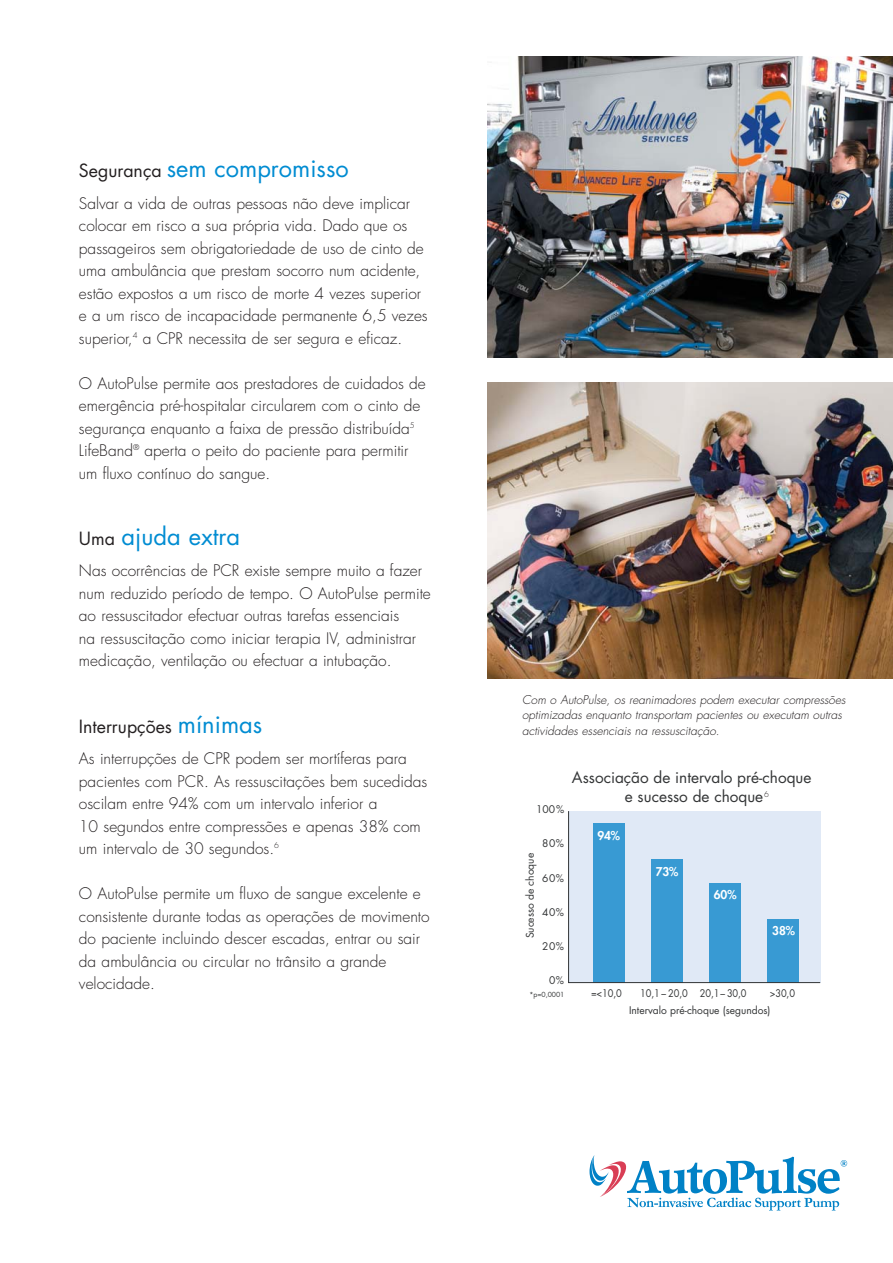
<style>
.page{position:relative;width:893px;height:1263px;background:#fff}
.page>*{position:absolute;margin:0;border:0;box-sizing:border-box;transform-origin:0 0}
.t1{font:23.7px "Futura";color:#008cd2}
.t2{font:17.7px "Futura";color:#231f20}
.t3{font:300 15.6px/22.5px "Futura";color:#231f20}
.t4{font:15.45px/18.5px "Futura";color:#333536;text-align:center}
.t5{font:italic 300 11.85px/15.6px "Futura";color:#231f20}
.t6{font:800 11.85px "Futura";letter-spacing:-.01em;color:#fff}
.t7{font:10.35px "Futura";color:#333536}
.t8{font:10.35px "Futura";color:#333536;scale:.9 1}
.t9{font:300 7.8px "Futura";color:#231f20}
.t10{font:6.9px "Futura";color:#333536}
.s1{font-size:17.7px;color:#231f20}
.s2{font-size:23.7px;color:#008cd2}
</style>
<div class="page">
<img style="left:487px;top:383px;width:405px;height:296px">
<img style="left:487px;top:57px;width:405px;height:301px">
<svg style="left:589px;top:1155px;width:258px;height:56px"></svg>
<svg style="left:568px;top:811px;width:253px;height:172px;background:#a7cde8"></svg>
<h1 class="t1" style="left:79px;top:157px;width:271px"><span class="s1">Segurança</span> sem compromisso</h1>
<p class="t3" style="left:79px;top:193px;width:350px">Salvar a vida de outras pessoas não deve implicar colocar em risco a sua própria vida. Dado que os passageiros sem obrigatoriedade de uso de cinto de uma ambulância que prestam socorro num acidente, estão expostos a um risco de morte 4 vezes superior e a um risco de incapacidade permanente 6,5 vezes superior,<sup>4</sup> a CPR necessita de ser segura e eficaz.</p>
<p class="t3" style="left:79px;top:373px;width:348px">O AutoPulse permite aos prestadores de cuidados de emergência pré-hospitalar circularem com o cinto de segurança enquanto a faixa de pressão distribuída<sup>5<br></sup>LifeBand<sup>®</sup> aperta o peito do paciente para permitir um fluxo contínuo do sangue.</p>
<h1 class="t1" style="left:79px;top:525px;width:163px"><span class="s1">Uma</span> ajuda extra</h1>
<p class="t3" style="left:79px;top:561px;width:353px">Nas ocorrências de PCR existe sempre muito a fazer num reduzido período de tempo. O AutoPulse permite ao ressuscitador efectuar outras tarefas essenciais<br>na ressuscitação como iniciar terapia IV, administrar medicação, ventilação ou efectuar a intubação.</p>
<p class="t2" style="left:79px;top:718px;width:185px">Interrupções <span class="s2">mínimas</span></p>
<p class="t3" style="left:79px;top:749px;width:350px">As interrupções de CPR podem ser mortíferas para pacientes com PCR. As ressuscitações bem sucedidas oscilam entre 94% com um intervalo inferior a<br>10 segundos entre compressões e apenas 38% com um intervalo de 30 segundos.<sup>6</sup></p>
<p class="t3" style="left:79px;top:884px;width:352px">O AutoPulse permite um fluxo de sangue excelente e consistente durante todas as operações de movimento do paciente incluindo descer escadas, entrar ou sair da ambulância ou circular no trânsito a grande velocidade.</p>
<p class="t5" style="left:522px;top:693px;width:327px">Com o AutoPulse, os reanimadores podem executar compressões optimizadas enquanto transportam pacientes ou executam outras actividades essenciais na ressuscitação.</p>
<p class="t7" style="left:536px;top:805px;width:30px">100%</p>
<p class="t7" style="left:542px;top:839px;width:23px">80%</p>
<p class="t7" style="left:525px;top:938px;width:87px;rotate:-90deg">Sucesso de choque</p>
<p class="t7" style="left:542px;top:873px;width:23px">60%</p>
<p class="t7" style="left:542px;top:907px;width:23px">40%</p>
<p class="t7" style="left:542px;top:942px;width:23px">20%</p>
<p class="t4" style="left:572px;top:770px;width:241px">Associação de intervalo pré-choque e sucesso de choque</p>
<p class="t9" style="left:764px;top:790px;width:6px">6</p>
<p class="t6" style="left:597px;top:830px;width:24px">94%</p>
<p class="t6" style="left:656px;top:866px;width:24px">73%</p>
<p class="t6" style="left:714px;top:889px;width:24px">60%</p>
<p class="t6" style="left:772px;top:925px;width:24px">38%</p>
<p class="t7" style="left:549px;top:976px;width:16px">0%</p>
<p class="t10" style="left:529px;top:992px;width:36px">*p=0,0001</p>
<p class="t8" style="left:591px;top:989px;width:36px">=&lt;10,0</p>
<p class="t8" style="left:640px;top:989px;width:120px">10,1 – 20,0 20,1 – 30,0</p>
<p class="t8" style="left:770px;top:989px;width:29px">&gt;30,0</p>
<p class="t7" style="left:629px;top:1005px;width:143px">Intervalo pré-choque (segundos)</p>
</div>
